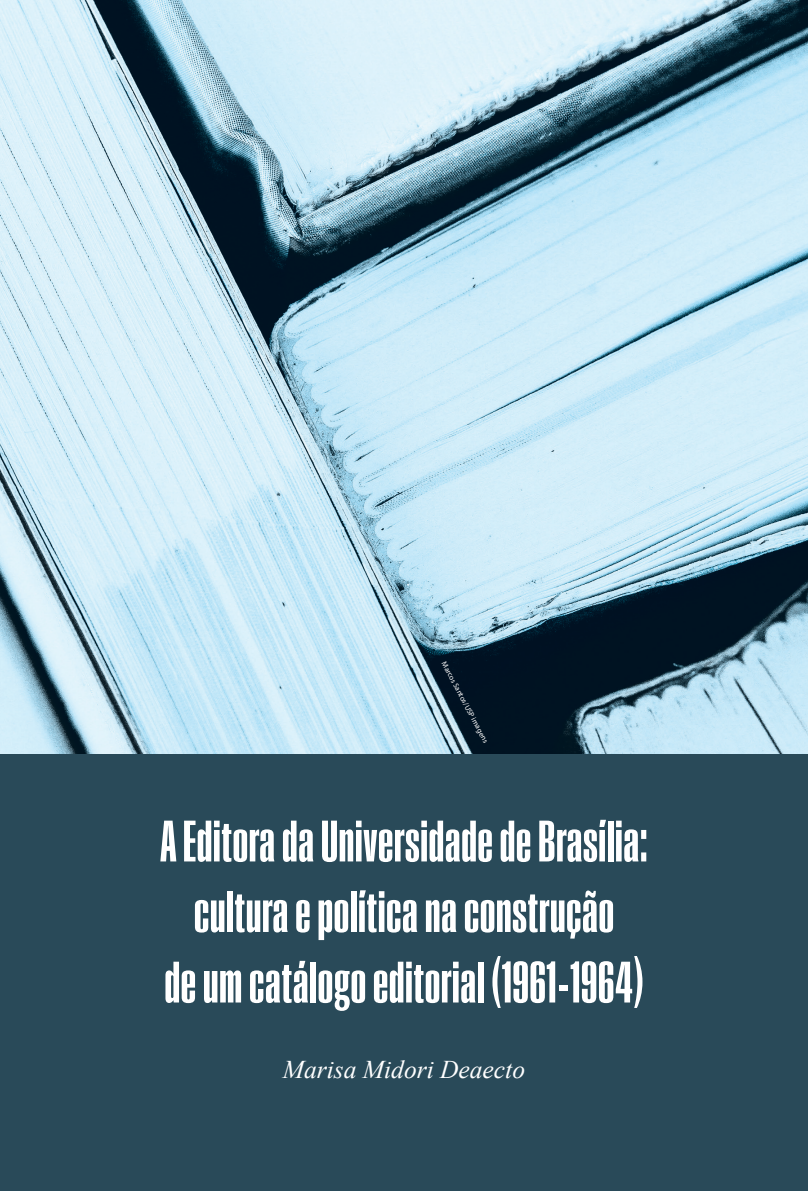
<style>
.page{position:relative;width:808px;height:1191px;background:#fff}
.page>*{position:absolute;margin:0;border:0;box-sizing:border-box;transform-origin:0 0}
.t1{font:300 60px/70.5px "Smart Sans Std";color:#fff;text-align:center}
.t2{font:italic 25.5px "Times New Roman";color:#fff}
.t3{font:7.5px "Myriad Pro";color:#fff}
</style>
<div class="page">
<img style="left:0;top:0;width:808px;height:754px">
<div style="left:0;top:754px;width:808px;height:437px;background:#294a59"></div>
<p class="t3" style="left:448px;top:660px;width:92px;rotate:62deg">Marcos Santos/USP imagens</p>
<p class="t1" style="left:160px;top:808px;width:489px">A Editora da Universidade de Brasília: cultura e política na construção<br>de um catálogo editorial (1961-1964)</p>
<p class="t2" style="left:283px;top:1051px;width:244px">Marisa Midori Deaecto</p>
</div>
